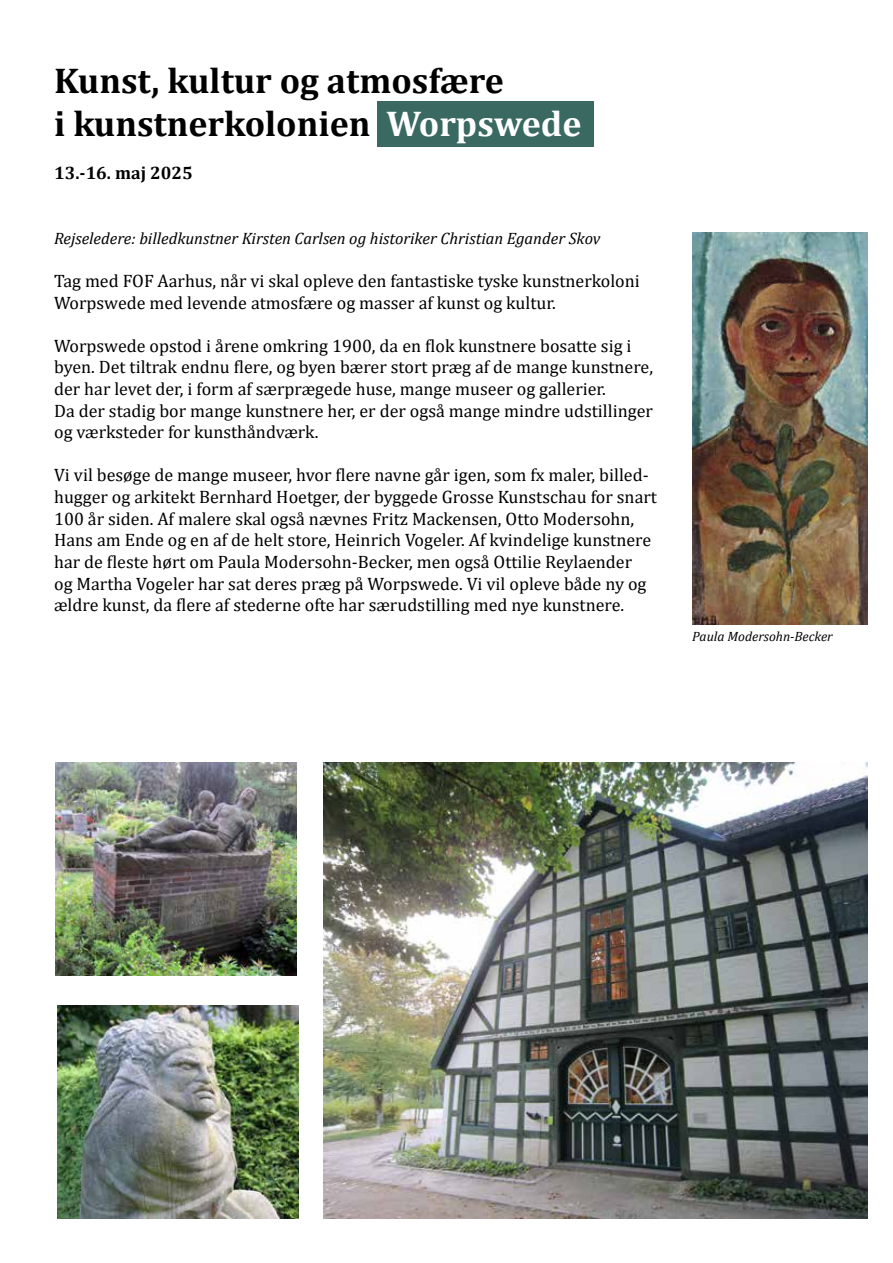
<style>
.page{position:relative;width:893px;height:1263px;background:#fff}
.page>*{position:absolute;margin:0;border:0;box-sizing:border-box;transform-origin:0 0}
.t1{font:700 36px/43.2px "Cambria";color:#000}
.t2{font:18px/21.6px "Cambria";color:#000}
.t3{font:700 18px "Cambria";color:#000}
.t4{font:italic 16.5px "Cambria";color:#000}
.t5{font:italic 13.5px "Cambria";color:#000}
.s1{color:#fff}
</style>
<div class="page">
<div style="left:377px;top:101px;width:216px;height:46px;background:#396961"></div>
<img style="left:323px;top:762px;width:545px;height:457px">
<img style="left:692px;top:233px;width:176px;height:391px">
<img style="left:57px;top:1005px;width:241px;height:213px">
<img style="left:56px;top:762px;width:241px;height:213px">
<h1 class="t1" style="left:54px;top:58px;width:529px">Kunst, kultur og atmosfære<br>i kunstnerkolonien <span class="s1">Worpswede</span></h1>
<p class="t3" style="left:54px;top:160px;width:140px">13.-16. maj 2025</p>
<p class="t4" style="left:54px;top:227px;width:548px">Rejseledere: billedkunstner Kirsten Carlsen og historiker Christian Egander Skov</p>
<p class="t2" style="left:54px;top:270px;width:587px">Tag med FOF Aarhus, når vi skal opleve den fantastiske tyske kunstnerkoloni<br>Worpswede med levende atmosfære og masser af kunst og kultur.</p>
<p class="t2" style="left:54px;top:335px;width:600px">Worpswede opstod i årene omkring 1900, da en flok kunstnere bosatte sig i byen. Det tiltrak endnu flere, og byen bærer stort præg af de mange kunstnere, der har levet der, i form af særprægede huse, mange museer og gallerier.<br>Da der stadig bor mange kunstnere her, er der også mange mindre udstillinger og værksteder for kunsthåndværk.</p>
<p class="t2" style="left:54px;top:464px;width:604px">Vi vil besøge de mange museer, hvor flere navne går igen, som fx maler, billed&shy;hugger og arkitekt Bernhard Hoetger, der byggede Grosse Kunstschau for snart 100 år siden. Af malere skal også nævnes Fritz Mackensen, Otto Modersohn, Hans am Ende og en af de helt store, Heinrich Vogeler. Af kvindelige kunstnere har de fleste hørt om Paula Modersohn-Becker, men også Ottilie Reylaender<br>og Martha Vogeler har sat deres præg på Worpswede. Vi vil opleve både ny og ældre kunst, da flere af stederne ofte har særudstilling med nye kunstnere.</p>
<p class="t5" style="left:692px;top:627px;width:142px">Paula Modersohn-Becker</p>
</div>
